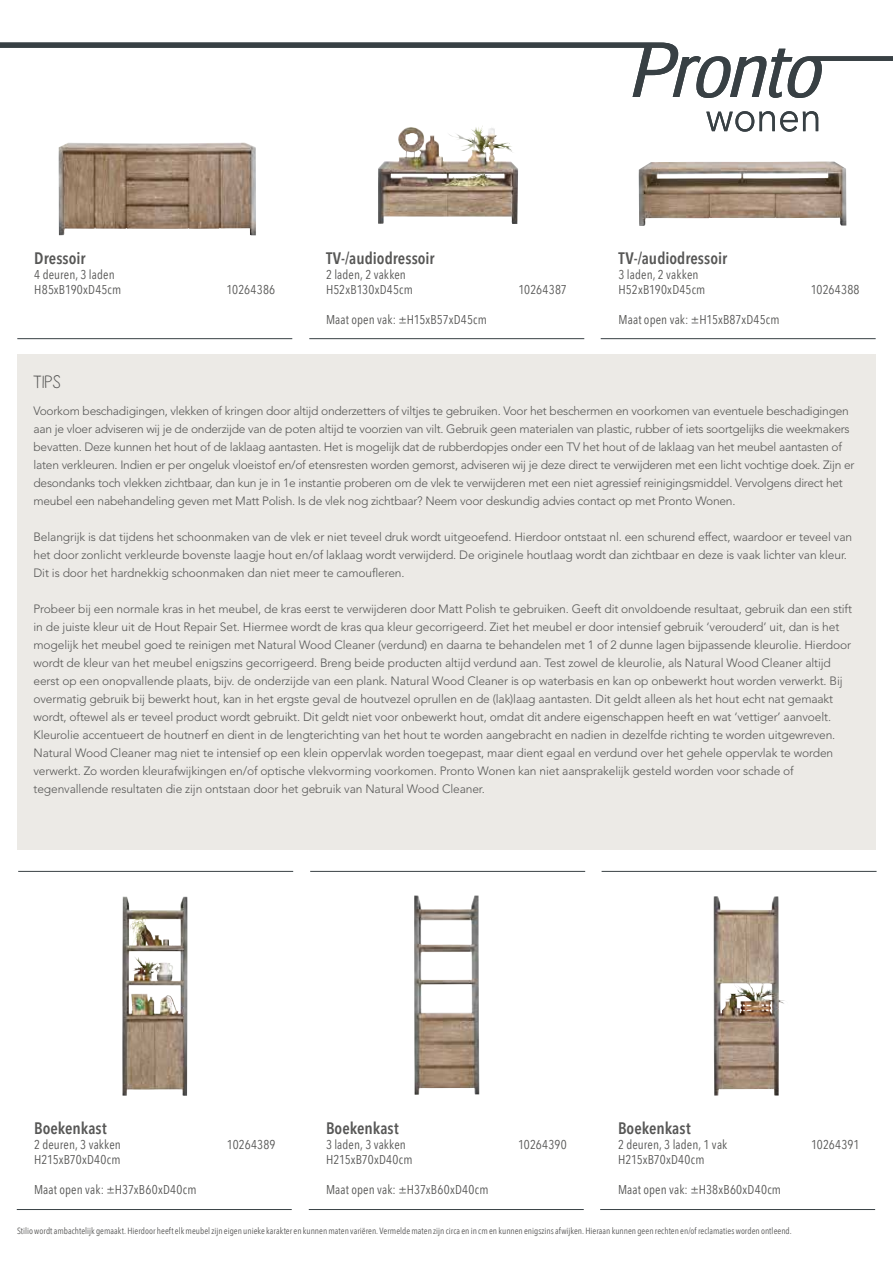
<style>
.page{position:relative;width:893px;height:1263px;background:#fff}
.page>*{position:absolute;margin:0;border:0;box-sizing:border-box;transform-origin:0 0}
.t1{font:18px "Aracne";color:#575756}
.t2{font:600 condensed 16.5px "Avenir Next LT Pro";letter-spacing:.005em;color:#575756}
.t3{font:12.75px/15px "Avenir Next Condensed";letter-spacing:.01em;color:#575756}
.t4{font:300 12px/18px "Avenir";letter-spacing:-.01em;color:#575756}
.t5{font:9px "Avenir Next Condensed";color:#575756}
</style>
<div class="page">
<svg style="left:706px;top:111px;width:112px;height:21px"></svg>
<svg style="left:0;top:43px;width:893px;height:55px"></svg>
<img style="left:59px;top:143px;width:197px;height:92px">
<img style="left:122px;top:896px;width:66px;height:200px">
<img style="left:414px;top:895px;width:65px;height:200px">
<img style="left:714px;top:896px;width:71px;height:199px">
<img style="left:639px;top:162px;width:207px;height:64px">
<img style="left:468px;top:125px;width:15px;height:19px">
<div style="left:17px;top:354px;width:859px;height:495px;background:#eceae6"></div>
<hr style="left:17px;top:1209px;width:275px;height:1px;background:#384044">
<hr style="left:309px;top:1209px;width:275px;height:1px;background:#384044">
<hr style="left:600px;top:1209px;width:275px;height:1px;background:#384044">
<hr style="left:18px;top:871px;width:275px;height:1px;background:#384044">
<hr style="left:310px;top:871px;width:275px;height:1px;background:#384044">
<hr style="left:602px;top:871px;width:275px;height:1px;background:#384044">
<hr style="left:17px;top:338px;width:275px;height:1px;background:#384044">
<hr style="left:309px;top:338px;width:275px;height:1px;background:#384044">
<hr style="left:601px;top:338px;width:275px;height:1px;background:#384044">
<h2 class="t2" style="left:34px;top:248px;width:53px">Dressoir</h2>
<p class="t3" style="left:34px;top:266px;width:88px">4 deuren, 3 laden<br>H85xB190xD45cm</p>
<p class="t3" style="left:227px;top:281px;width:50px">10264386</p>
<h2 class="t2" style="left:326px;top:248px;width:110px">TV-/audiodressoir</h2>
<p class="t3" style="left:326px;top:266px;width:88px">2 laden, 2 vakken<br>H52xB130xD45cm</p>
<p class="t3" style="left:326px;top:311px;width:162px">Maat open vak: ±H15xB57xD45cm</p>
<p class="t3" style="left:518px;top:281px;width:50px">10264387</p>
<h2 class="t2" style="left:619px;top:248px;width:110px">TV-/audiodressoir</h2>
<p class="t3" style="left:619px;top:266px;width:88px">3 laden, 2 vakken<br>H52xB190xD45cm</p>
<p class="t3" style="left:619px;top:311px;width:162px">Maat open vak: ±H15xB87xD45cm</p>
<p class="t3" style="left:811px;top:281px;width:50px">10264388</p>
<h1 class="t1" style="left:34px;top:371px;width:29px">TIPS</h1>
<p class="t4" style="left:34px;top:402px;width:822px">Voorkom beschadigingen, vlekken of kringen door altijd onderzetters of viltjes te gebruiken. Voor het beschermen en voorkomen van eventuele beschadigingen aan je vloer adviseren wij je de onderzijde van de poten altijd te voorzien van vilt. Gebruik geen materialen van plastic, rubber of iets soortgelijks die weekmakers bevatten. Deze kunnen het hout of de laklaag aantasten. Het is mogelijk dat de rubberdopjes onder een TV het hout of de laklaag van het meubel aantasten of laten verkleuren. Indien er per ongeluk vloeistof en/of etensresten worden gemorst, adviseren wij je deze direct te verwijderen met een licht vochtige doek. Zijn er desondanks toch vlekken zichtbaar, dan kun je in 1e instantie proberen om de vlek te verwijderen met een niet agressief reinigingsmiddel. Vervolgens direct het meubel een nabehandeling geven met Matt Polish. Is de vlek nog zichtbaar? Neem voor deskundig advies contact op met Pronto Wonen.</p>
<p class="t4" style="left:34px;top:528px;width:820px">Belangrijk is dat tijdens het schoonmaken van de vlek er niet teveel druk wordt uitgeoefend. Hierdoor ontstaat nl. een schurend effect, waardoor er teveel van het door zonlicht verkleurde bovenste laagje hout en/of laklaag wordt verwijderd. De originele houtlaag wordt dan zichtbaar en deze is vaak lichter van kleur.<br>Dit is door het hardnekkig schoonmaken dan niet meer te camoufleren.</p>
<p class="t4" style="left:34px;top:600px;width:820px">Probeer bij een normale kras in het meubel, de kras eerst te verwijderen door Matt Polish te gebruiken. Geeft dit onvoldoende resultaat, gebruik dan een stift in de juiste kleur uit de Hout Repair Set. Hiermee wordt de kras qua kleur gecorrigeerd. Ziet het meubel er door intensief gebruik ‘verouderd’ uit, dan is het mogelijk het meubel goed te reinigen met Natural Wood Cleaner (verdund) en daarna te behandelen met 1 of 2 dunne lagen bijpassende kleurolie. Hierdoor wordt de kleur van het meubel enigszins gecorrigeerd. Breng beide producten altijd verdund aan. Test zowel de kleurolie, als Natural Wood Cleaner altijd eerst op een onopvallende plaats, bijv. de onderzijde van een plank. Natural Wood Cleaner is op waterbasis en kan op onbewerkt hout worden verwerkt. Bij overmatig gebruik bij bewerkt hout, kan in het ergste geval de houtvezel oprullen en de (lak)laag aantasten. Dit geldt alleen als het hout echt nat gemaakt wordt, oftewel als er teveel product wordt gebruikt. Dit geldt niet voor onbewerkt hout, omdat dit andere eigenschappen heeft en wat ‘vettiger’ aanvoelt.<br>Kleurolie accentueert de houtnerf en dient in de lengterichting van het hout te worden aangebracht en nadien in dezelfde richting te worden uitgewreven.<br>Natural Wood Cleaner mag niet te intensief op een klein oppervlak worden toegepast, maar dient egaal en verdund over het gehele oppervlak te worden verwerkt. Zo worden kleurafwijkingen en/of optische vlekvorming voorkomen. Pronto Wonen kan niet aansprakelijk gesteld worden voor schade of tegenvallende resultaten die zijn ontstaan door het gebruik van Natural Wood Cleaner.</p>
<h2 class="t2" style="left:34px;top:1118px;width:74px">Boekenkast</h2>
<p class="t3" style="left:34px;top:1136px;width:88px">2 deuren, 3 vakken</p>
<p class="t3" style="left:227px;top:1136px;width:50px">10264389</p>
<p class="t3" style="left:34px;top:1151px;width:88px">H215xB70xD40cm</p>
<p class="t3" style="left:34px;top:1181px;width:164px">Maat open vak: ±H37xB60xD40cm</p>
<h2 class="t2" style="left:326px;top:1118px;width:74px">Boekenkast</h2>
<p class="t3" style="left:326px;top:1136px;width:81px">3 laden, 3 vakken</p>
<p class="t3" style="left:518px;top:1136px;width:50px">10264390</p>
<p class="t3" style="left:326px;top:1151px;width:88px">H215xB70xD40cm</p>
<p class="t3" style="left:326px;top:1181px;width:164px">Maat open vak: ±H37xB60xD40cm</p>
<h2 class="t2" style="left:618px;top:1118px;width:74px">Boekenkast</h2>
<p class="t3" style="left:618px;top:1136px;width:111px">2 deuren, 3 laden, 1 vak</p>
<p class="t3" style="left:811px;top:1136px;width:50px">10264391</p>
<p class="t3" style="left:618px;top:1151px;width:88px">H215xB70xD40cm</p>
<p class="t3" style="left:618px;top:1181px;width:165px">Maat open vak: ±H38xB60xD40cm</p>
<p class="t5" style="left:17px;top:1223px;width:776px">Stilio wordt ambachtelijk gemaakt. Hierdoor heeft elk meubel zijn eigen unieke karakter en kunnen maten variëren. Vermelde maten zijn circa en in cm en kunnen enigszins afwijken. Hieraan kunnen geen rechten en/of reclamaties worden ontleend.</p>
</div>
